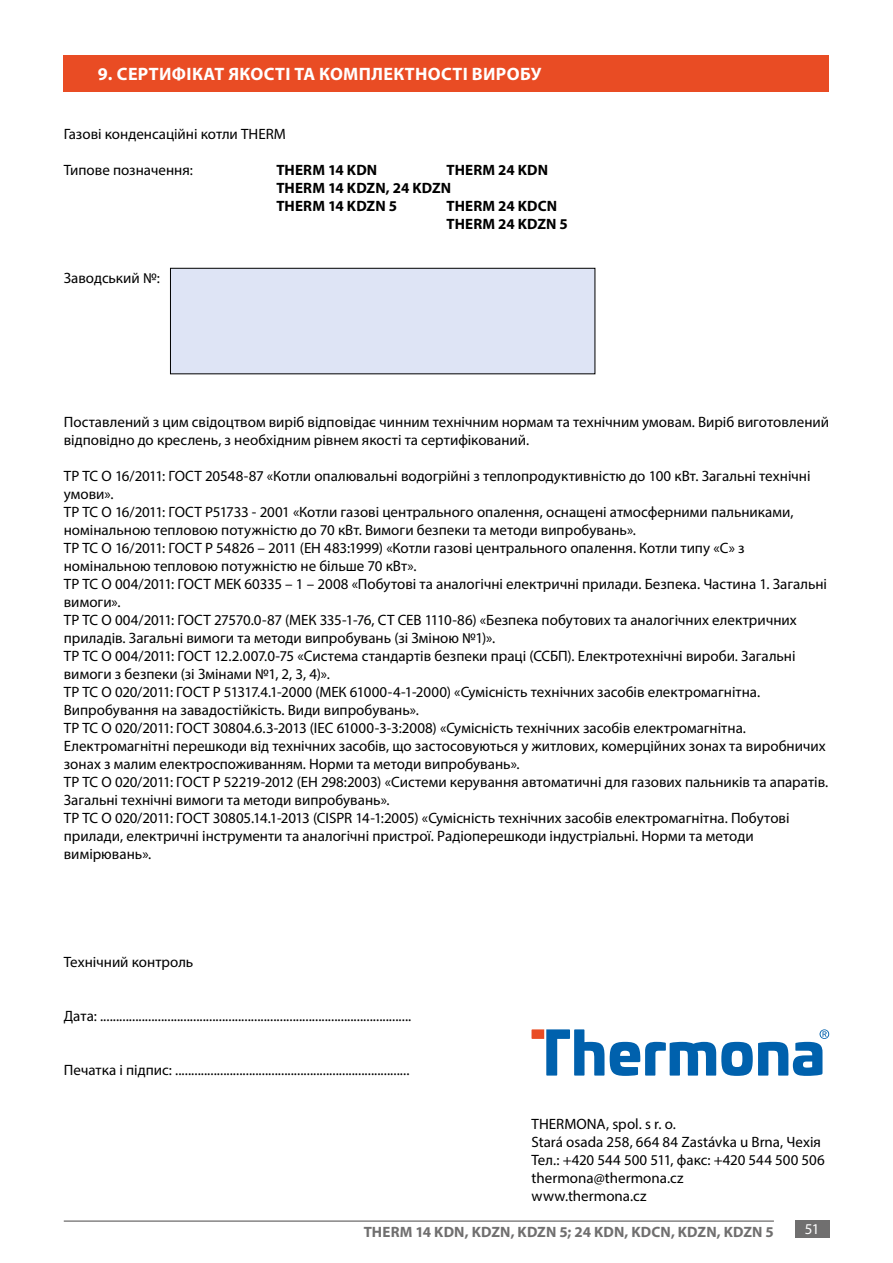
<style>
.page{position:relative;width:893px;height:1263px;background:#fff}
.page>*{position:absolute;margin:0;border:0;box-sizing:border-box;transform-origin:0 0}
.t1{font:700 18px "Myriad Pro";letter-spacing:.02em;color:#fff}
.t2{font:15px/18px "Myriad Pro";color:#000}
.t3{font:700 15px/18px "Myriad Pro";letter-spacing:.01em;color:#000}
.t4{font:700 15px "Myriad Pro";letter-spacing:.01em;color:#706f6f}
.t5{font:15px "Myriad Pro";color:#fff}
</style>
<div class="page">
<div style="left:795px;top:1220px;width:34px;height:17px;background:#706f6f"></div>
<hr style="left:64px;top:1220px;width:710px;height:2px;background:#706f6f">
<div style="left:64px;top:55px;width:765px;height:36px;background:#e94c24"></div>
<div style="left:170px;top:268px;width:425px;height:106px;background:#dee4f5"></div>
<div style="left:170px;top:268px;width:425px;height:106px;border:1px solid #000"></div>
<svg style="left:531px;top:1029px;width:73px;height:46px"></svg>
<svg style="left:610px;top:1029px;width:219px;height:47px"></svg>
<p class="t1" style="left:98px;top:62px;width:445px">9. СЕРТИФІКАТ ЯКОСТІ ТА КОМПЛЕКТНОСТІ ВИРОБУ</p>
<p class="t2" style="left:64px;top:125px;width:224px">Газові конденсаційні котли THERM</p>
<p class="t2" style="left:64px;top:161px;width:131px">Типове позначення:</p>
<p class="t3" style="left:276px;top:160px;width:102px">THERM 14 KDN</p>
<p class="t3" style="left:276px;top:160px;width:273px;text-indent:170px">THERM 24 KDN<br>THERM 14 KDZN, 24 KDZN<br>THERM 14 KDZN 5</p>
<p class="t3" style="left:446px;top:196px;width:123px">THERM 24 KDCN<br>THERM 24 KDZN 5</p>
<p class="t2" style="left:64px;top:269px;width:98px">Заводський №:</p>
<p class="t2" style="left:64px;top:413px;width:767px">Поставлений з цим свідоцтвом виріб відповідає чинним технічним нормам та технічним умовам. Виріб виготовлений відповідно до креслень, з необхідним рівнем якості та сертифікований.</p>
<p class="t2" style="left:64px;top:467px;width:766px">ТР ТС О 16/2011: ГОСТ 20548-87 «Котли опалювальні водогрійні з теплопродуктивністю до 100 кВт. Загальні технічні умови».<br>ТР ТС О 16/2011: ГОСТ Р51733 - 2001 «Котли газові центрального опалення, оснащені атмосферними пальниками, номінальною тепловою потужністю до 70 кВт. Вимоги безпеки та методи випробувань».<br>ТР ТС О 16/2011: ГОСТ Р 54826 – 2011 (ЕН 483:1999) «Котли газові центрального опалення. Котли типу «С» з номінальною тепловою потужністю не більше 70 кВт».<br>ТР ТС О 004/2011: ГОСТ МЕК 60335 – 1 – 2008 «Побутові та аналогічні електричні прилади. Безпека. Частина 1. Загальні вимоги».<br>ТР ТС О 004/2011: ГОСТ 27570.0-87 (МЕК 335-1-76, СТ СЕВ 1110-86) «Безпека побутових та аналогічних електричних приладів. Загальні вимоги та методи випробувань (зі Зміною №1)».<br>ТР ТС О 004/2011: ГОСТ 12.2.007.0-75 «Система стандартів безпеки праці (ССБП). Електротехнічні вироби. Загальні вимоги з безпеки (зі Змінами №1, 2, 3, 4)».<br>ТР ТС О 020/2011: ГОСТ Р 51317.4.1-2000 (МЕК 61000-4-1-2000) «Сумісність технічних засобів електромагнітна.<br>Випробування на завадостійкість. Види випробувань».<br>ТР ТС О 020/2011: ГОСТ 30804.6.3-2013 (IEC 61000-3-3:2008) «Сумісність технічних засобів електромагнітна.<br>Електромагнітні перешкоди від технічних засобів, що застосовуються у житлових, комерційних зонах та виробничих зонах з малим електроспоживанням. Норми та методи випробувань».<br>ТР ТС О 020/2011: ГОСТ Р 52219-2012 (ЕН 298:2003) «Системи керування автоматичні для газових пальників та апаратів.<br>Загальні технічні вимоги та методи випробувань».<br>ТР ТС О 020/2011: ГОСТ 30805.14.1-2013 (CISPR 14-1:2005) «Сумісність технічних засобів електромагнітна. Побутові прилади, електричні інструменти та аналогічні пристрої. Радіоперешкоди індустріальні. Норми та методи вимірювань».</p>
<p class="t2" style="left:64px;top:953px;width:131px">Технічний контроль</p>
<p class="t2" style="left:64px;top:1007px;width:349px">Дата: .................................................................................................</p>
<p class="t2" style="left:64px;top:1061px;width:347px">Печатка і підпис: .........................................................................</p>
<p class="t2" style="left:531px;top:1115px;width:295px">THERMONA, spol. s r. o.<br>Stará osada 258, 664 84 Zastávka u Brna, Чехія<br>Тел.: +420 544 500 511, факс: +420 544 500 506 thermona@thermona.cz<br>www.thermona.cz</p>
<p class="t4" style="left:364px;top:1222px;width:412px">THERM 14 KDN, KDZN, KDZN 5; 24 KDN, KDCN, KDZN, KDZN 5</p>
<p class="t5" style="left:805px;top:1220px;width:16px">51</p>
</div>
